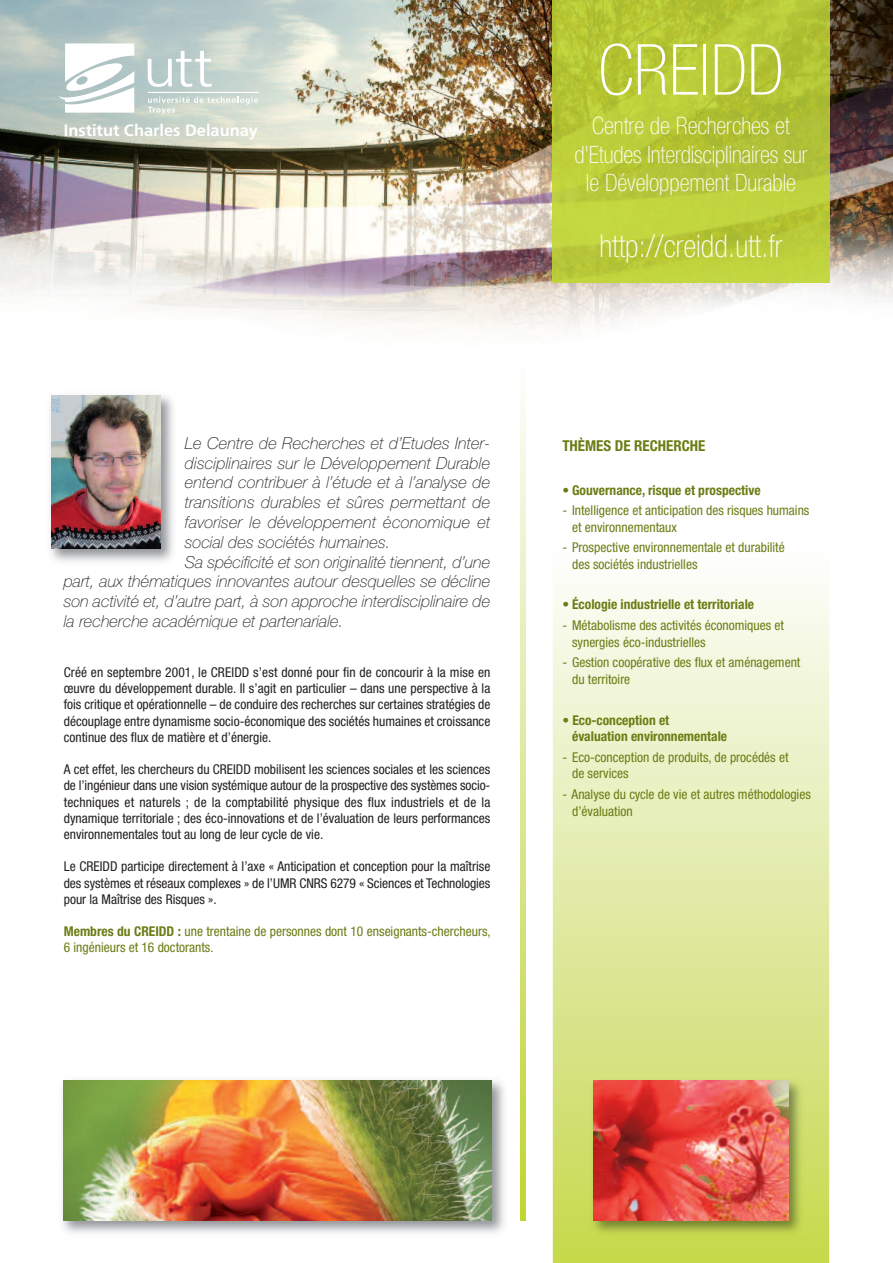
<style>
.page{position:relative;width:893px;height:1263px;background:#fff}
.page>*{position:absolute;margin:0;border:0;box-sizing:border-box;transform-origin:0 0}
.t1{font:100 condensed 70.5px "Helvetica Neue LT Std";color:#fff}
.t2{font:100 condensed 31.5px "Helvetica Neue LT Std";color:#fff}
.t3{font:100 condensed 24px/28.8px "Helvetica Neue LT Std";color:#fff;text-align:center}
.t4{font:italic 100 16.5px "Helvetica Neue LT Std";color:#231f20}
.t5{font:700 16.35px "Frutiger";color:#fff}
.t6{font:700 condensed 15px "Helvetica Neue LT Std";color:#6a7d14}
.t7{font:condensed 13.5px/16.2px "Helvetica Neue LT Std";color:#231f20;text-align:justify}
.t8{font:condensed 13.5px/16.5px "Helvetica Neue LT Std";color:#6a7d14}
.t9{font:700 condensed 13.5px/16.2px "Helvetica Neue LT Std";color:#6a7d14}
.s1{font-weight:700}
</style>
<div class="page">
<img style="left:553px;top:583px;width:276px;height:680px">
<img style="left:0;top:0;width:893px;height:329px">
<img style="left:553px;top:0;width:276px;height:283px">
<svg style="left:58px;top:43px;width:76px;height:70px"></svg>
<svg style="left:148px;top:97px;width:110px;height:17px;background:#d6ded5"></svg>
<svg style="left:148px;top:51px;width:64px;height:36px"></svg>
<hr style="left:148px;top:92px;width:110px;height:1px;background:#fff">
<img style="left:587px;top:1074px;width:221px;height:166px">
<img style="left:594px;top:1081px;width:194px;height:139px">
<img style="left:62px;top:1080px;width:442px;height:153px">
<img style="left:64px;top:1081px;width:428px;height:139px">
<img style="left:50px;top:395px;width:123px;height:167px">
<img style="left:51px;top:395px;width:110px;height:153px">
<img style="left:521px;top:396px;width:4px;height:824px">
<p class="t5" style="left:64px;top:124px;width:196px">Institut Charles Delaunay</p>
<p class="t4" style="left:185px;top:437px;width:307px">Le Centre de Recherches et d’Etudes Inter-</p>
<p class="t4" style="left:185px;top:457px;width:307px">disciplinaires sur le Développement Durable</p>
<p class="t4" style="left:185px;top:476px;width:307px">entend contribuer à l’étude et à l’analyse de</p>
<p class="t4" style="left:185px;top:496px;width:307px">transitions durables et sûres permettant de</p>
<p class="t4" style="left:185px;top:516px;width:307px">favoriser le développement économique et</p>
<p class="t4" style="left:185px;top:536px;width:207px">social des sociétés humaines.</p>
<p class="t4" style="left:185px;top:556px;width:307px">Sa spécificité et son originalité tiennent, d’une</p>
<p class="t4" style="left:64px;top:575px;width:428px">part, aux thématiques innovantes autour desquelles se décline</p>
<p class="t4" style="left:64px;top:595px;width:428px">son activité et, d’autre part, à son approche interdisciplinaire de</p>
<p class="t4" style="left:64px;top:615px;width:281px">la recherche académique et partenariale.</p>
<p class="t7" style="left:64px;top:665px;width:428px">Créé en septembre 2001, le CREIDD s’est donné pour fin de concourir à la mise en œuvre du développement durable. Il s’agit en particulier – dans une perspective à la fois critique et opérationnelle – de conduire des recherches sur certaines stratégies de découplage entre dynamisme socio-économique des sociétés humaines et croissance continue des flux de matière et d’énergie.</p>
<p class="t7" style="left:64px;top:762px;width:428px">A cet effet, les chercheurs du CREIDD mobilisent les sciences sociales et les sciences de l’ingénieur dans une vision systémique autour de la prospective des systèmes socio&shy;techniques et naturels ; de la comptabilité physique des flux industriels et de la dynamique territoriale ; des éco-innovations et de l’évaluation de leurs performances environnementales tout au long de leur cycle de vie.</p>
<p class="t7" style="left:64px;top:860px;width:428px">Le CREIDD participe directement à l’axe « Anticipation et conception pour la maîtrise des systèmes et réseaux complexes » de l’UMR CNRS 6279 « Sciences et Technologies pour la Maîtrise des Risques ».</p>
<p class="t8" style="left:64px;top:924px;width:429px"><span class="s1">Membres du CREIDD :</span> une trentaine de personnes dont 10 enseignants-chercheurs,<br>6 ingénieurs et 16 doctorants.</p>
<h1 class="t1" style="left:598px;top:44px;width:187px">CREIDD</h1>
<h3 class="t3" style="left:574px;top:113px;width:235px">Centre de Recherches et d'Etudes Interdisciplinaires sur le Développement Durable</h3>
<h2 class="t2" style="left:599px;top:234px;width:185px">http://creidd.utt.fr</h2>
<p class="t6" style="left:562px;top:440px;width:144px">THÈMES DE RECHERCHE</p>
<p class="t9" style="left:562px;top:483px;width:200px">• Gouvernance, risque et prospective</p>
<p class="t8" style="left:572px;top:503px;width:239px;text-indent:-10px">- Intelligence et anticipation des risques humains et environnementaux</p>
<p class="t8" style="left:572px;top:541px;width:214px;text-indent:-10px">- Prospective environnementale et durabilité des sociétés industrielles</p>
<p class="t9" style="left:562px;top:598px;width:193px">• Écologie industrielle et territoriale</p>
<p class="t8" style="left:572px;top:618px;width:213px;text-indent:-10px">- Métabolisme des activités économiques et synergies éco-industrielles</p>
<p class="t8" style="left:572px;top:656px;width:230px;text-indent:-10px">- Gestion coopérative des flux et aménagement du territoire</p>
<p class="t9" style="left:572px;top:713px;width:156px;text-indent:-10px">• Eco-conception et évaluation environnementale</p>
<p class="t8" style="left:572px;top:750px;width:218px;text-indent:-10px">- Eco-conception de produits, de procédés et de services</p>
<p class="t8" style="left:572px;top:787px;width:240px;text-indent:-10px">- Analyse du cycle de vie et autres méthodologies d’évaluation</p>
</div>
